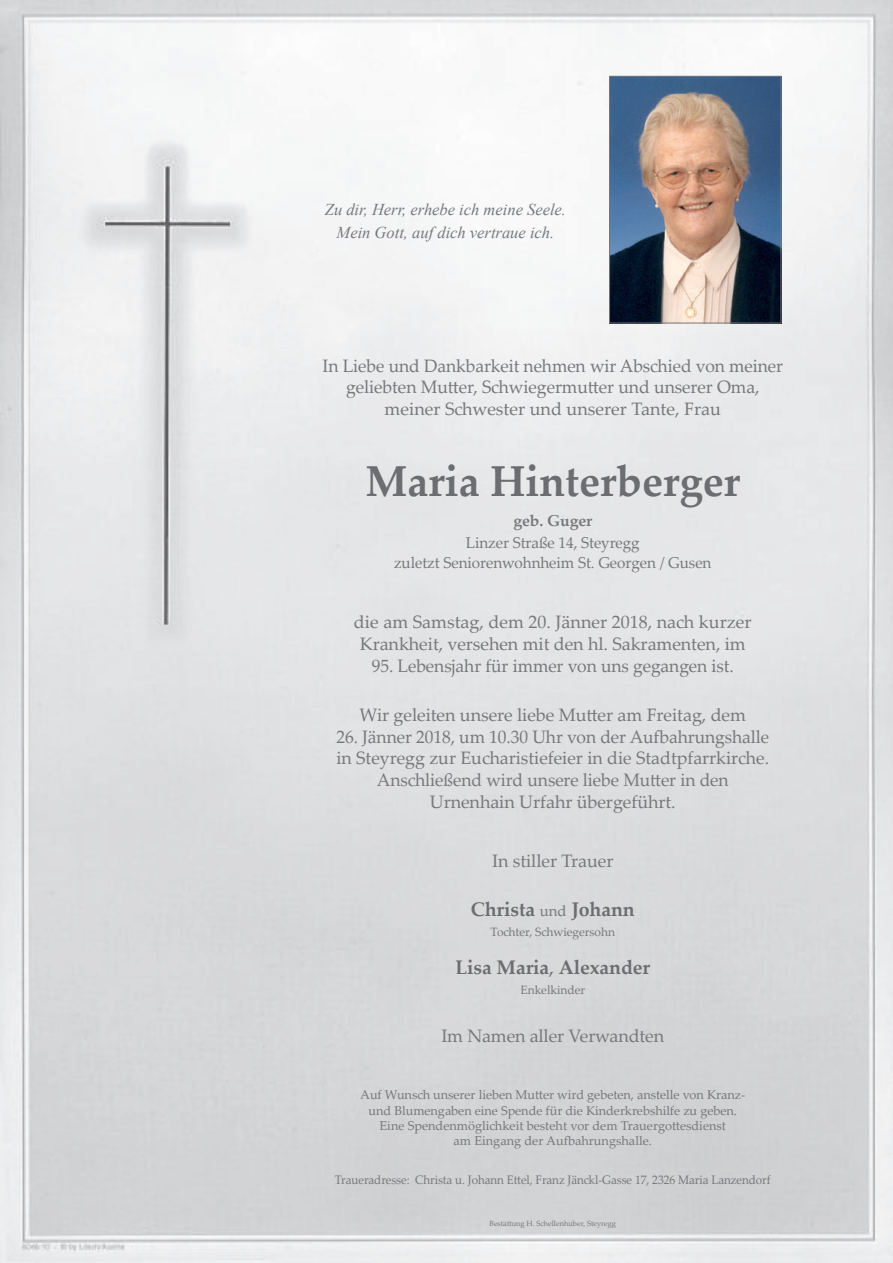
<style>
.page{position:relative;width:893px;height:1263px;background:#fff}
.page>*{position:absolute;margin:0;border:0;box-sizing:border-box;transform-origin:0 0}
.t1{font:700 43.2px "Palatino Linotype";color:#6c6d70}
.t2{font:700 19.65px "Palatino Linotype";letter-spacing:-.005em;color:#6c6d70}
.t3{font:18px/21.6px "Palatino Linotype";letter-spacing:-.005em;color:#76787b;text-align:center}
.t4{font:italic 16.5px/22.5px "Times New Roman";color:#76787b;text-align:center}
.t5{font:15.75px/19.5px "Palatino Linotype";letter-spacing:-.005em;color:#76787b;text-align:center}
.t6{font:700 15.75px "Palatino Linotype";letter-spacing:-.005em;color:#76787b}
.t7{font:12.75px/15.3px "Palatino Linotype";letter-spacing:-.005em;color:#76787b;text-align:center}
.t8{font:12.3px "Palatino Linotype";letter-spacing:-.005em;color:#76787b;scale:.94 1}
.t9{font:12.15px "Palatino Linotype";letter-spacing:-.005em;color:#76787b}
.t10{font:7.5px "Palatino Linotype";color:#76787b}
.s1{font-weight:400;font-size:15.15px;color:#76787b}
.s2{font-weight:400}
</style>
<div class="page">
<img style="left:0;top:0;width:893px;height:1263px">
<img style="left:611px;top:78px;width:168px;height:243px">
<div style="left:609px;top:76px;width:172px;height:247px;border:1px solid #76787b"></div>
<p class="t4" style="left:325px;top:198px;width:243px">Zu dir, Herr, erhebe ich meine Seele.<br>Mein Gott, auf dich vertraue ich.</p>
<p class="t3" style="left:323px;top:354px;width:462px">In Liebe und Dankbarkeit nehmen wir Abschied von meiner geliebten Mutter, Schwiegermutter und unserer Oma, meiner Schwester und unserer Tante, Frau</p>
<h1 class="t1" style="left:366px;top:450px;width:376px">Maria Hinterberger</h1>
<p class="t6" style="left:513px;top:509px;width:80px">geb. Guger</p>
<p class="t5" style="left:394px;top:532px;width:319px">Linzer Straße 14, Steyregg<br>zuletzt Seniorenwohnheim St. Georgen / Gusen</p>
<p class="t3" style="left:354px;top:611px;width:399px">die am Samstag, dem 20. Jänner 2018, nach kurzer<br>Krankheit, versehen mit den hl. Sakramenten, im</p>
<p class="t3" style="left:372px;top:654px;width:364px">95. Lebensjahr für immer von uns gegangen ist.</p>
<p class="t3" style="left:359px;top:703px;width:388px">Wir geleiten unsere liebe Mutter am Freitag, dem</p>
<p class="t3" style="left:336px;top:725px;width:434px">26. Jänner 2018, um 10.30 Uhr von der Aufbahrungshalle in Steyregg zur Eucharistiefeier in die Stadtpfarrkirche.<br>Anschließend wird unsere liebe Mutter in den Urnenhain Urfahr übergeführt.</p>
<p class="t3" style="left:492px;top:849px;width:123px">In stiller Trauer</p>
<p class="t2" style="left:471px;top:895px;width:165px">Christa <span class="s1">und</span> Johann</p>
<p class="t9" style="left:491px;top:923px;width:126px">Tochter, Schwiegersohn</p>
<p class="t2" style="left:455px;top:953px;width:196px">Lisa Maria<span class="s2">,</span> Alexander</p>
<p class="t9" style="left:520px;top:981px;width:66px">Enkelkinder</p>
<p class="t3" style="left:441px;top:1024px;width:224px">Im Namen aller Verwandten</p>
<p class="t7" style="left:360px;top:1087px;width:387px">Auf Wunsch unserer lieben Mutter wird gebeten, anstelle von Kranz&shy;und Blumengaben eine Spende für die Kinderkrebshilfe zu geben.<br>Eine Spendenmöglichkeit besteht vor dem Trauergottesdienst<br>am Eingang der Aufbahrungshalle.</p>
<p class="t8" style="left:335px;top:1171px;width:465px">Traueradresse: Christa u. Johann Ettel, Franz Jänckl-Gasse 17, 2326 Maria Lanzendorf</p>
<p class="t10" style="left:489px;top:1218px;width:128px">Bestattung H. Schellenhuber, Steyregg</p>
</div>
